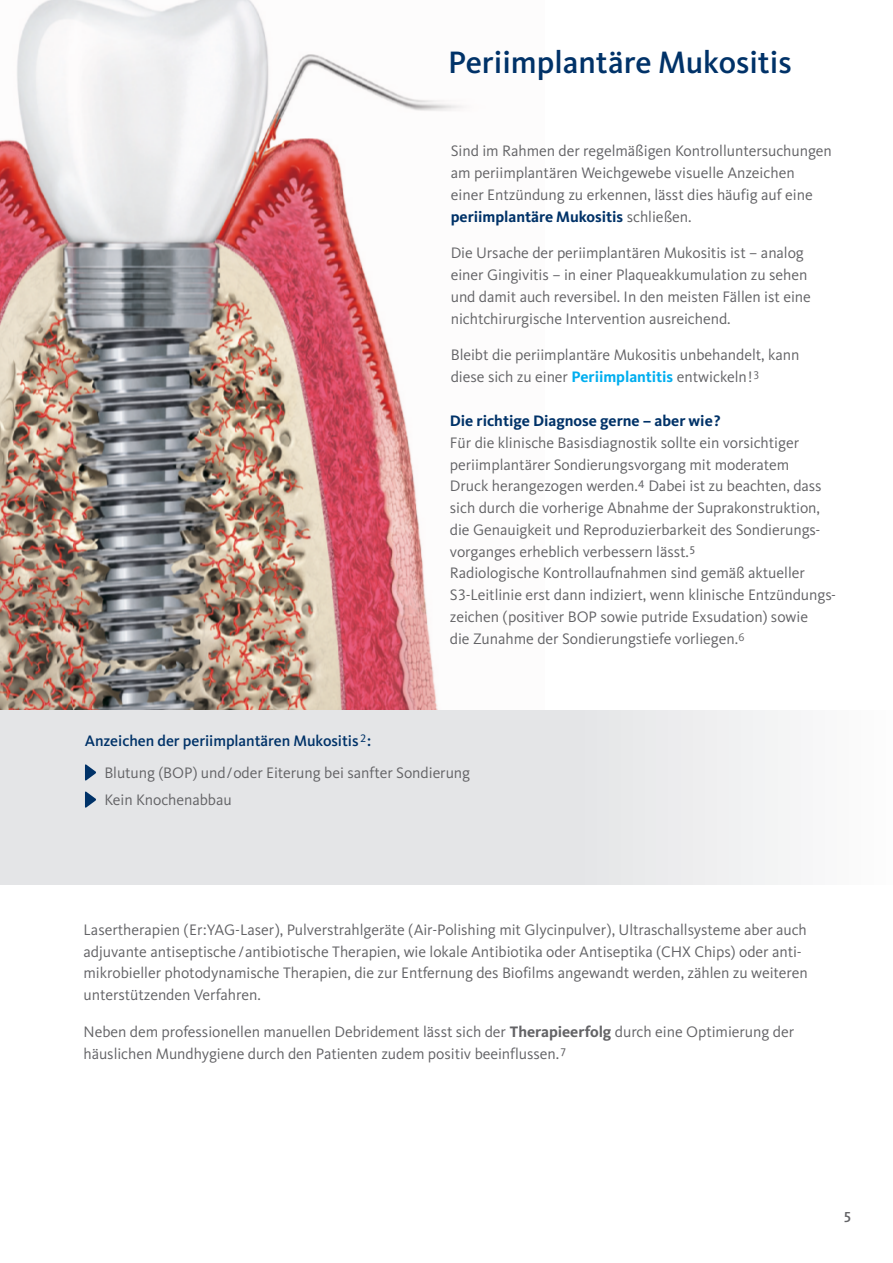
<style>
.page{position:relative;width:893px;height:1263px;background:#fff}
.page>*{position:absolute;margin:0;border:0;box-sizing:border-box;transform-origin:0 0}
.t1{font:500 32.1px "Kievit Pro";color:#003268}
.t2{font:15.75px/21.8px "Kievit OT";letter-spacing:-.005em;color:#636366}
.t3{font:700 15.75px "Kievit OT";color:#003268}
.t4{font:500 15px "Kievit OT";color:#636366}
.s1{font-weight:700;color:#003268}
.s2{font-weight:700;color:#00aeef}
.s3{font-weight:500;color:#003268}
.s4{font-weight:700}
</style>
<div class="page">
<img style="left:0;top:0;width:463px;height:710px">
<div style="left:0;top:710px;width:893px;height:174px;background:#e4e5e7"></div>
<div style="left:578px;top:710px;width:315px;height:174px;background:#f0f1f2"></div>
<svg style="left:85px;top:764px;width:11px;height:16px"></svg>
<svg style="left:85px;top:791px;width:11px;height:17px"></svg>
<h1 class="t1" style="left:448px;top:50px;width:345px">Periimplantäre Mukositis</h1>
<p class="t2" style="left:451px;top:141px;width:383px">Sind im Rahmen der regelmäßigen Kontrolluntersuchungen am periimplantären Weichgewebe visuelle Anzeichen<br>einer Entzündung zu erkennen, lässt dies häufig auf eine <span class="s1">periimplantäre Mukositis</span> schließen.</p>
<p class="t2" style="left:451px;top:243px;width:362px">Die Ursache der periimplantären Mukositis ist – analog einer Gingivitis – in einer Plaqueakkumulation zu sehen und damit auch reversibel. In den meisten Fällen ist eine nichtchirurgische Intervention ausreichend.</p>
<p class="t2" style="left:451px;top:345px;width:350px">Bleibt die periimplantäre Mukositis unbehandelt, kann diese sich zu einer <span class="s2">Periimplantitis</span> entwickeln! <sup>3</sup></p>
<p class="t3" style="left:450px;top:415px;width:272px">Die richtige Diagnose gerne – aber wie?</p>
<p class="t2" style="left:450px;top:433px;width:388px">Für die klinische Basisdiagnostik sollte ein vorsichtiger periimplantärer Sondierungsvorgang mit moderatem<br>Druck herangezogen werden.<sup>4</sup> Dabei ist zu beachten, dass sich durch die vorherige Abnahme der Suprakonstruktion, die Genauigkeit und Reproduzierbarkeit des Sondierungs&shy;vorganges erheblich verbessern lässt.<sup>5<br></sup>Radiologische Kontrollaufnahmen sind gemäß aktueller S3-Leitlinie erst dann indiziert, wenn klinische Entzündungs&shy;zeichen (positiver BOP sowie putride Exsudation) sowie<br>die Zunahme der Sondierungstiefe vorliegen.<sup>6</sup></p>
<p class="t2" style="left:104px;top:726px;width:367px;line-height:31.5px;text-indent:-20px"><span class="s3">Anzeichen der periimplantären Mukositis</span> <sup>2</sup><span class="s3">:<br></span>Blutung (BOP) und/oder Eiterung bei sanfter Sondierung</p>
<p class="t2" style="left:104px;top:790px;width:129px">Kein Knochenabbau</p>
<p class="t2" style="left:84px;top:920px;width:726px">Lasertherapien (Er:YAG-Laser), Pulverstrahlgeräte (Air-Polishing mit Glycinpulver), Ultraschallsysteme aber auch adjuvante antiseptische/antibiotische Therapien, wie lokale Antibiotika oder Antiseptika (CHX Chips) oder anti&shy;mikrobieller photodynamische Therapien, die zur Entfernung des Biofilms angewandt werden, zählen zu weiteren unterstützenden Verfahren.</p>
<p class="t2" style="left:84px;top:1022px;width:712px">Neben dem professionellen manuellen Debridement lässt sich der <span class="s4">Therapieerfolg</span> durch eine Optimierung der häuslichen Mundhygiene durch den Patienten zudem positiv beeinflussen. <sup>7</sup></p>
<p class="t4" style="left:844px;top:1211px;width:8px">5</p>
</div>
